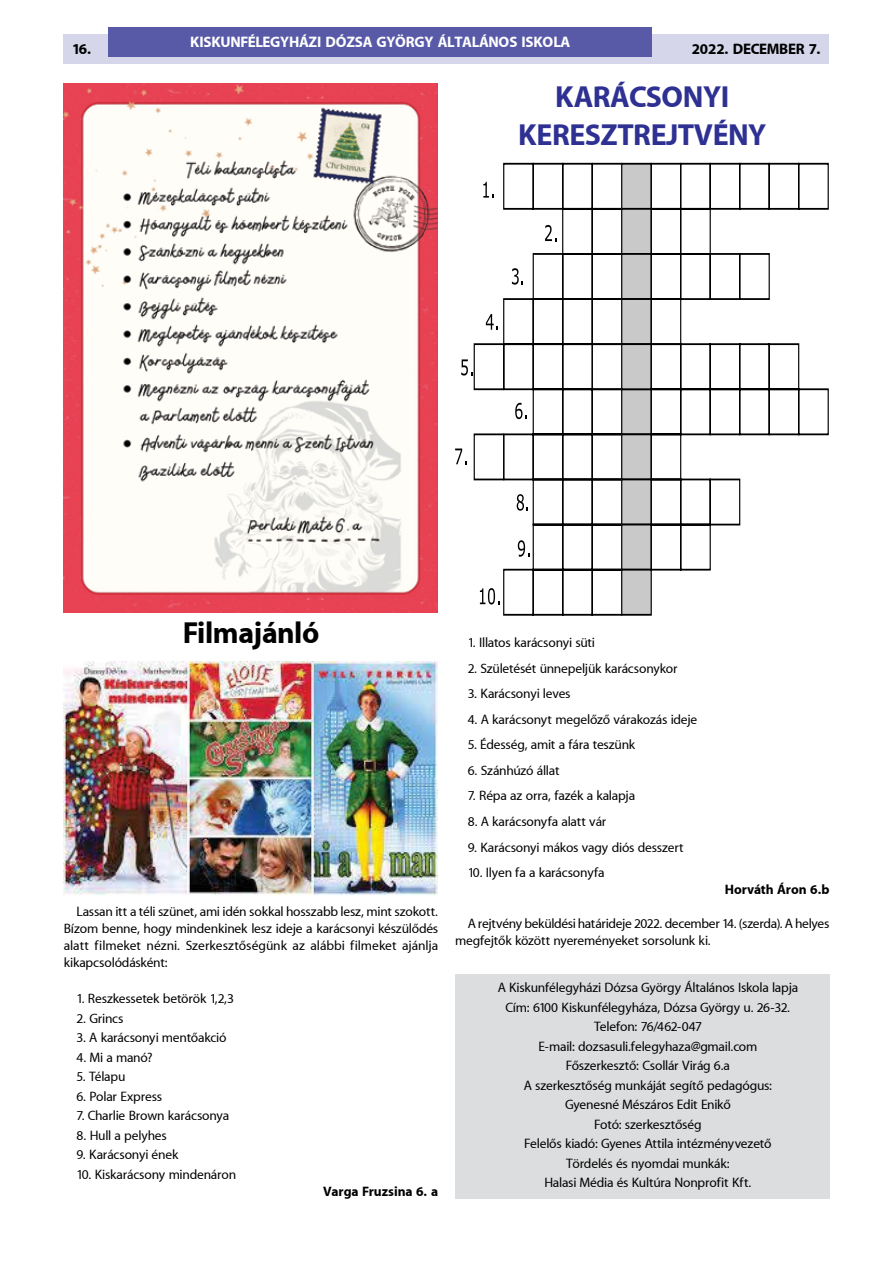
<style>
.page{position:relative;width:893px;height:1263px;background:#fff}
.page>*{position:absolute;margin:0;border:0;box-sizing:border-box;transform-origin:0 0}
.t1{font:700 30px/37.5px "Myriad PFL";color:#2e3192;text-align:center}
.t2{font:700 30px "Myriad PFL";color:#000}
.t3{font:700 15px "Myriad PFL";color:#fff}
.t4{font:700 15px "Myriad PFL";color:#000}
.t5{font:13.5px/19.5px "Myriad PFL";letter-spacing:.01em;color:#000;text-align:center}
.t6{font:700 13.5px "Myriad PFL";color:#000}
</style>
<div class="page">
<div style="left:455px;top:974px;width:374px;height:225px;background:#dcddde"></div>
<div style="left:64px;top:34px;width:765px;height:30px;background:#d5d6e9"></div>
<div style="left:108px;top:27px;width:544px;height:29px;background:#585aa8"></div>
<img style="left:64px;top:83px;width:374px;height:529px">
<img style="left:64px;top:662px;width:374px;height:233px">
<svg style="left:479px;top:571px;width:144px;height:45px"></svg>
<div style="left:622px;top:570px;width:29px;height:45px;background:#c9c9c9"></div>
<div style="left:621px;top:569px;width:31px;height:46px;border:1px solid #000"></div>
<svg style="left:473px;top:162px;width:356px;height:409px"></svg>
<svg style="left:483px;top:182px;width:11px;height:16px"></svg>
<svg style="left:545px;top:225px;width:11px;height:16px"></svg>
<svg style="left:512px;top:268px;width:11px;height:17px"></svg>
<svg style="left:486px;top:314px;width:12px;height:16px"></svg>
<svg style="left:461px;top:359px;width:11px;height:16px"></svg>
<svg style="left:515px;top:403px;width:12px;height:16px"></svg>
<svg style="left:455px;top:448px;width:11px;height:16px"></svg>
<svg style="left:517px;top:494px;width:11px;height:17px"></svg>
<svg style="left:518px;top:540px;width:11px;height:17px"></svg>
<svg style="left:480px;top:588px;width:19px;height:16px"></svg>
<p class="t3" style="left:190px;top:33px;width:381px">KISKUNFÉLEGYHÁZI DÓZSA GYÖRGY ÁLTALÁNOS ISKOLA</p>
<p class="t4" style="left:72px;top:41px;width:20px">16.</p>
<p class="t4" style="left:692px;top:41px;width:130px">2022. DECEMBER 7.</p>
<h1 class="t1" style="left:518px;top:80px;width:249px">KARÁCSONYI<br>KERESZTREJTVÉNY</h1>
<h1 class="t2" style="left:183px;top:616px;width:137px">Filmajánló</h1>
<p class="t5" style="left:64px;top:904px;width:376px;line-height:16.8px;text-align:justify;text-indent:13px">Lassan itt a téli szünet, ami idén sokkal hosszabb lesz, mint szokott.<br>Bízom benne, hogy mindenkinek lesz ideje a karácsonyi készülődés alatt filmeket nézni. Szerkesztőségünk az alábbi filmeket ajánlja kikapcsolódásként:</p>
<p class="t5" style="left:77px;top:989px;width:159px">1. Reszkessetek betörök 1,2,3</p>
<p class="t5" style="left:77px;top:1009px;width:48px">2. Grincs</p>
<p class="t5" style="left:77px;top:1028px;width:151px">3. A karácsonyi mentőakció</p>
<p class="t5" style="left:77px;top:1048px;width:77px">4. Mi a manó?</p>
<p class="t5" style="left:77px;top:1067px;width:50px">5. Télapu</p>
<p class="t5" style="left:77px;top:1087px;width:87px">6. Polar Express</p>
<p class="t5" style="left:77px;top:1106px;width:154px">7. Charlie Brown karácsonya</p>
<p class="t5" style="left:77px;top:1126px;width:91px">8. Hull a pelyhes</p>
<p class="t5" style="left:77px;top:1145px;width:103px">9. Karácsonyi ének</p>
<p class="t5" style="left:77px;top:1165px;width:161px">10. Kiskarácsony mindenáron</p>
<p class="t6" style="left:323px;top:1183px;width:116px">Varga Fruzsina 6. a</p>
<p class="t5" style="left:468px;top:634px;width:128px">1. Illatos karácsonyi süti</p>
<p class="t5" style="left:468px;top:659px;width:211px">2. Születését ünnepeljük karácsonykor</p>
<p class="t5" style="left:468px;top:685px;width:104px">3. Karácsonyi leves</p>
<p class="t5" style="left:468px;top:710px;width:231px">4. A karácsonyt megelőző várakozás ideje</p>
<p class="t5" style="left:468px;top:736px;width:169px">5. Édesség, amit a fára teszünk</p>
<p class="t5" style="left:468px;top:761px;width:93px">6. Szánhúzó állat</p>
<p class="t5" style="left:468px;top:787px;width:168px">7. Répa az orra, fazék a kalapja</p>
<p class="t5" style="left:468px;top:812px;width:140px">8. A karácsonyfa alatt vár</p>
<p class="t5" style="left:468px;top:838px;width:217px">9. Karácsonyi mákos vagy diós desszert</p>
<p class="t5" style="left:468px;top:863px;width:138px">10. Ilyen fa a karácsonyfa</p>
<p class="t6" style="left:725px;top:881px;width:106px">Horváth Áron 6.b</p>
<p class="t5" style="left:455px;top:915px;width:376px;line-height:16.8px;text-align:left;text-indent:13px">A rejtvény beküldési határideje 2022. december 14. (szerda). A helyes megfejtők között nyereményeket sorsolunk ki.</p>
<p class="t5" style="left:498px;top:979px;width:302px">A Kiskunfélegyházi Dózsa György Általános Iskola lapja Cím: 6100 Kiskunfélegyháza, Dózsa György u. 26-32.<br>Telefon: 76/462-047<br>E-mail: dozsasuli.felegyhaza@gmail.com<br>Főszerkesztő: Csollár Virág 6.a<br>A szerkesztőség munkáját segítő pedagógus:<br>Gyenesné Mészáros Edit Enikő<br>Fotó: szerkesztőség<br>Felelős kiadó: Gyenes Attila intézményvezető<br>Tördelés és nyomdai munkák:<br>Halasi Média és Kultúra Nonprofit Kft.</p>
</div>
